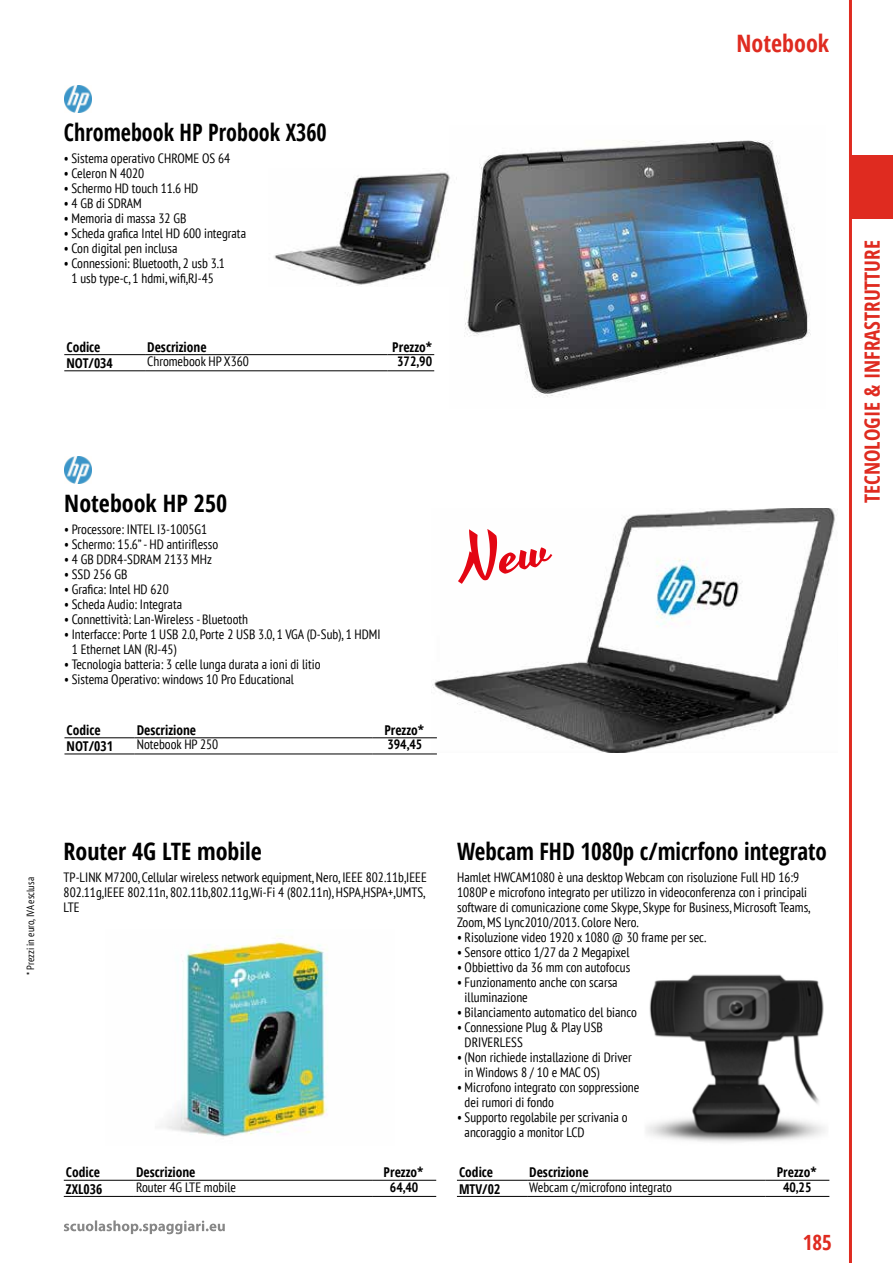
<style>
.page{position:relative;width:893px;height:1263px;background:#fff}
.page>*{position:absolute;margin:0;border:0;box-sizing:border-box;transform-origin:0 0}
.t1{font:700 condensed 24px "Open Sans";color:#000;scale:.96 1}
.t2{font:700 condensed 24px "Open Sans";color:#000}
.t3{font:700 condensed 24px "Open Sans";color:#000;scale:.92 1}
.t4{font:700 condensed 24px "Open Sans";color:#df2b20}
.t5{font:700 condensed 21px "Open Sans";color:#df2b20}
.t6{font:condensed 13.5px/15px "PT Sans";color:#000}
.t7{font:700 condensed 13.5px "Open Sans";color:#000}
.t8{font:700 condensed 13.5px "PT Sans";color:#000}
.t9{font:condensed 10.5px "PT Sans";color:#000}
</style>
<div class="page">
<hr style="left:849px;top:0;width:3px;height:1263px;background:#df2b20">
<svg style="left:64px;top:1220px;width:161px;height:14px"></svg>
<div style="left:850px;top:155px;width:43px;height:64px;background:#df2b20"></div>
<img style="left:431px;top:508px;width:406px;height:244px">
<hr style="left:64px;top:737px;width:71px;height:1px;background:#000">
<hr style="left:135px;top:737px;width:238px;height:1px;background:#000">
<hr style="left:373px;top:737px;width:64px;height:1px;background:#000">
<hr style="left:64px;top:754px;width:71px;height:1px;background:#000">
<hr style="left:135px;top:754px;width:238px;height:1px;background:#000">
<hr style="left:373px;top:754px;width:64px;height:1px;background:#000">
<hr style="left:64px;top:1180px;width:70px;height:1px;background:#000">
<hr style="left:134px;top:1180px;width:238px;height:1px;background:#000">
<hr style="left:372px;top:1180px;width:64px;height:1px;background:#000">
<hr style="left:64px;top:1196px;width:70px;height:1px;background:#000">
<hr style="left:134px;top:1196px;width:238px;height:1px;background:#000">
<hr style="left:372px;top:1196px;width:64px;height:1px;background:#000">
<hr style="left:457px;top:1180px;width:70px;height:1px;background:#000">
<hr style="left:527px;top:1180px;width:238px;height:1px;background:#000">
<hr style="left:765px;top:1180px;width:64px;height:1px;background:#000">
<hr style="left:457px;top:1196px;width:70px;height:1px;background:#000">
<hr style="left:527px;top:1196px;width:238px;height:1px;background:#000">
<hr style="left:765px;top:1196px;width:64px;height:1px;background:#000">
<img style="left:64px;top:85px;width:27px;height:27px">
<img style="left:65px;top:456px;width:27px;height:27px">
<hr style="left:64px;top:354px;width:81px;height:1px;background:#000">
<hr style="left:145px;top:354px;width:242px;height:1px;background:#000">
<hr style="left:387px;top:354px;width:47px;height:1px;background:#000">
<hr style="left:64px;top:371px;width:81px;height:1px;background:#000">
<hr style="left:145px;top:371px;width:242px;height:1px;background:#000">
<hr style="left:387px;top:371px;width:47px;height:1px;background:#000">
<img style="left:464px;top:140px;width:347px;height:257px">
<img style="left:274px;top:172px;width:176px;height:114px">
<img style="left:646px;top:974px;width:179px;height:168px">
<img style="left:165px;top:935px;width:163px;height:202px">
<svg style="left:458px;top:529px;width:94px;height:55px"></svg>
<h1 class="t3" style="left:64px;top:115px;width:287px">Chromebook HP Probook X360</h1>
<p class="t6" style="left:64px;top:150px;width:168px">• Sistema operativo CHROME OS 64</p>
<p class="t6" style="left:64px;top:165px;width:82px">• Celeron N 4020</p>
<p class="t6" style="left:64px;top:180px;width:136px">• Schermo HD touch 11.6 HD</p>
<p class="t6" style="left:64px;top:195px;width:79px">• 4 GB di SDRAM</p>
<p class="t6" style="left:64px;top:210px;width:124px">• Memoria di massa 32 GB</p>
<p class="t6" style="left:64px;top:225px;width:184px">• Scheda grafica Intel HD 600 integrata</p>
<p class="t6" style="left:64px;top:240px;width:115px">• Con digital pen inclusa</p>
<p class="t6" style="left:64px;top:255px;width:163px;text-align:center">• Connessioni: Bluetooth, 2 usb 3.1<br>1 usb type-c, 1 hdmi, wifi,RJ-45</p>
<p class="t7" style="left:66px;top:337px;width:36px">Codice</p>
<p class="t7" style="left:147px;top:337px;width:61px">Descrizione</p>
<p class="t7" style="left:392px;top:337px;width:41px">Prezzo*</p>
<p class="t7" style="left:66px;top:354px;width:48px">NOT/034</p>
<p class="t6" style="left:147px;top:354px;width:103px">Chromebook HP X360</p>
<p class="t8" style="left:397px;top:353px;width:36px">372,90</p>
<h1 class="t2" style="left:64px;top:486px;width:164px">Notebook HP 250</h1>
<p class="t6" style="left:64px;top:521px;width:144px">• Processore: INTEL I3-1005G1</p>
<p class="t6" style="left:64px;top:536px;width:155px">• Schermo: 15.6” - HD antiriflesso</p>
<p class="t6" style="left:64px;top:551px;width:149px">• 4 GB DDR4-SDRAM 2133 MHz</p>
<p class="t6" style="left:64px;top:566px;width:65px">• SSD 256 GB</p>
<p class="t6" style="left:64px;top:581px;width:106px">• Grafica: Intel HD 620</p>
<p class="t6" style="left:64px;top:596px;width:119px">• Scheda Audio: Integrata</p>
<p class="t6" style="left:64px;top:611px;width:185px">• Connettività: Lan-Wireless - Bluetooth</p>
<p class="t6" style="left:72px;top:626px;width:310px;text-indent:-8px">• Interfacce: Porte 1 USB 2.0, Porte 2 USB 3.0, 1 VGA (D-Sub), 1 HDMI<br>1 Ethernet LAN (RJ-45)</p>
<p class="t6" style="left:64px;top:656px;width:258px">• Tecnologia batteria: 3 celle lunga durata a ioni di litio</p>
<p class="t6" style="left:64px;top:671px;width:231px">• Sistema Operativo: windows 10 Pro Educational</p>
<p class="t7" style="left:67px;top:720px;width:36px">Codice</p>
<p class="t7" style="left:137px;top:720px;width:61px">Descrizione</p>
<p class="t7" style="left:384px;top:720px;width:41px">Prezzo*</p>
<p class="t7" style="left:67px;top:737px;width:48px">NOT/031</p>
<p class="t6" style="left:137px;top:737px;width:83px">Notebook HP 250</p>
<p class="t8" style="left:387px;top:736px;width:36px">394,45</p>
<h1 class="t4" style="left:736px;top:26px;width:94px">Notebook</h1>
<h2 class="t5" style="left:857px;top:503px;width:264px;rotate:-90deg">TECNOLOGIE &amp; INFRASTRUTTURE</h2>
<p class="t9" style="left:24px;top:975px;width:99px;rotate:-90deg">* Prezzi in euro, IVA esclusa</p>
<h1 class="t2" style="left:64px;top:835px;width:200px">Router 4G LTE mobile</h1>
<p class="t6" style="left:64px;top:870px;width:365px;text-align:justify">TP-LINK M7200, Cellular wireless network equipment, Nero, IEEE 802.11b,IEEE 802.11g,IEEE 802.11n, 802.11b,802.11g,Wi-Fi 4 (802.11n), HSPA,HSPA+,UMTS, LTE</p>
<p class="t7" style="left:66px;top:1163px;width:36px">Codice</p>
<p class="t7" style="left:136px;top:1163px;width:61px">Descrizione</p>
<p class="t7" style="left:384px;top:1163px;width:41px">Prezzo*</p>
<p class="t7" style="left:66px;top:1179px;width:38px">ZXL036</p>
<p class="t6" style="left:136px;top:1179px;width:102px">Router 4G LTE mobile</p>
<p class="t8" style="left:390px;top:1178px;width:30px">64,40</p>
<h1 class="t1" style="left:457px;top:835px;width:387px">Webcam FHD 1080p c/micrfono integrato</h1>
<p class="t6" style="left:457px;top:870px;width:355px">Hamlet HWCAM1080 è una desktop Webcam con risoluzione Full HD 16:9<br>1080P e microfono integrato per utilizzo in videoconferenza con i principali software di comunicazione come Skype, Skype for Business, Microsoft Teams, Zoom, MS Lync2010/2013. Colore Nero.</p>
<p class="t6" style="left:457px;top:930px;width:251px">• Risoluzione video 1920 x 1080 @ 30 frame per sec.</p>
<p class="t6" style="left:457px;top:945px;width:174px">• Sensore ottico 1/27 da 2 Megapixel</p>
<p class="t6" style="left:457px;top:960px;width:175px">• Obbiettivo da 36 mm con autofocus</p>
<p class="t6" style="left:465px;top:975px;width:155px;text-indent:-8px">• Funzionamento anche con scarsa illuminazione</p>
<p class="t6" style="left:457px;top:1005px;width:181px">• Bilanciamento automatico del bianco</p>
<p class="t6" style="left:465px;top:1020px;width:140px;text-indent:-8px">• Connessione Plug &amp; Play USB<br>DRIVERLESS</p>
<p class="t6" style="left:465px;top:1050px;width:169px;text-indent:-8px">• (Non richiede installazione di Driver in Windows 8 / 10 e MAC OS)</p>
<p class="t6" style="left:465px;top:1080px;width:176px;text-indent:-8px">• Microfono integrato con soppressione dei rumori di fondo</p>
<p class="t6" style="left:465px;top:1110px;width:164px;text-indent:-8px">• Supporto regolabile per scrivania o ancoraggio a monitor LCD</p>
<p class="t7" style="left:459px;top:1163px;width:36px">Codice</p>
<p class="t7" style="left:529px;top:1163px;width:61px">Descrizione</p>
<p class="t7" style="left:777px;top:1163px;width:41px">Prezzo*</p>
<p class="t7" style="left:459px;top:1179px;width:43px">MTV/02</p>
<p class="t6" style="left:529px;top:1179px;width:144px">Webcam c/microfono integrato</p>
<p class="t8" style="left:783px;top:1178px;width:30px">40,25</p>
<h2 class="t5" style="left:803px;top:1227px;width:31px">185</h2>
</div>
